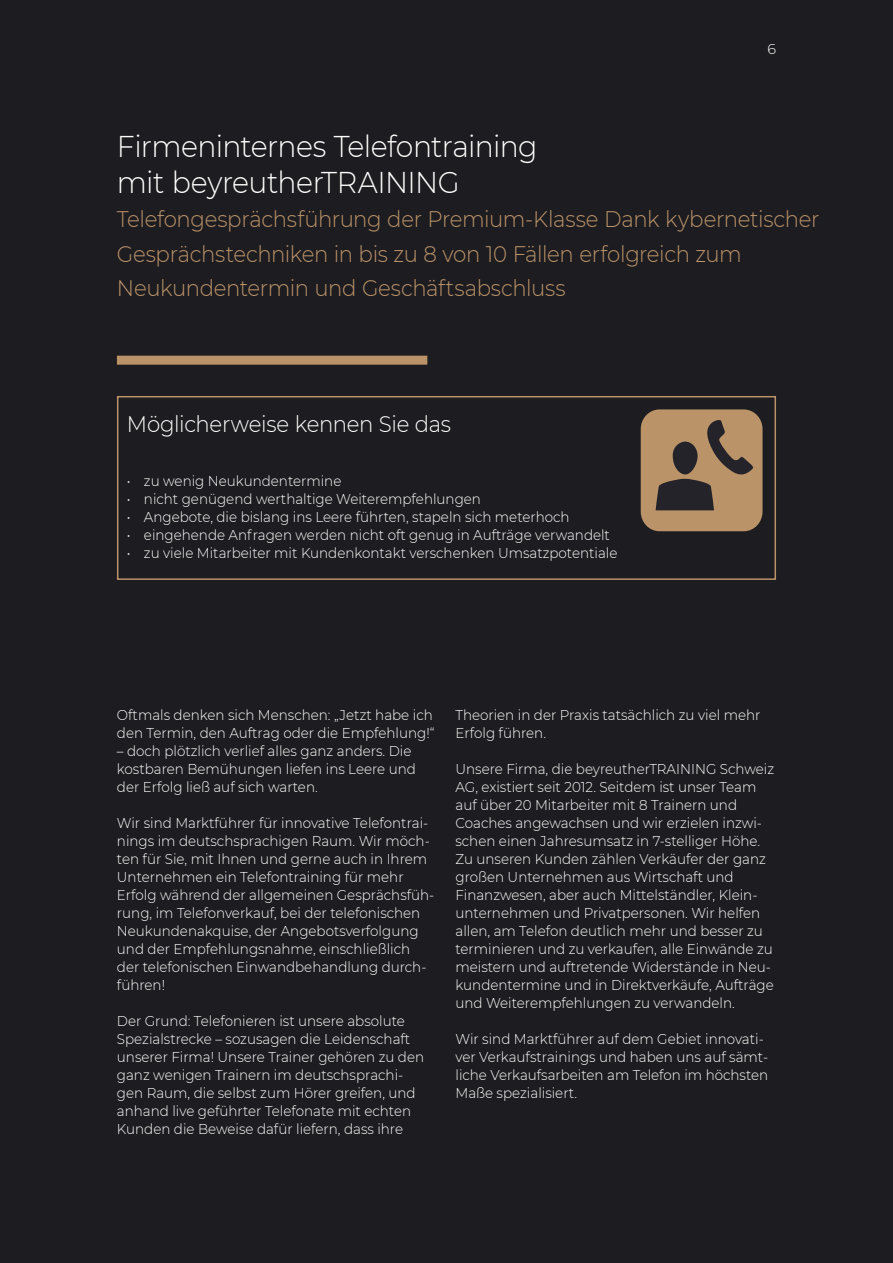
<style>
.page{position:relative;width:893px;height:1263px;background:#1d1c20}
.page>*{position:absolute;margin:0;border:0;box-sizing:border-box;transform-origin:0 0}
.t1{font:300 30px/36px "Montserrat";letter-spacing:-.02em;color:#fff;scale:.95 1}
.t2{font:300 22.5px/34.5px "Montserrat";letter-spacing:-.015em;color:#bb9369;scale:.95 1}
.t3{font:300 22.5px "Montserrat";letter-spacing:-.015em;color:#fff;scale:.95 1}
.t4{font:300 14.25px/18px "Montserrat";color:#fff;scale:.95 1}
.t5{font:300 14.25px "Montserrat";color:#fff}
</style>
<div class="page">
<div style="left:117px;top:356px;width:310px;height:9px;background:#bb9369"></div>
<div style="left:117px;top:396px;width:659px;height:184px;border:2px solid #bb9369"></div>
<div style="left:641px;top:410px;width:121px;height:121px;background:#bb9369;border-radius:19px"></div>
<svg style="left:656px;top:420px;width:97px;height:90px"></svg>
<p class="t5" style="left:767px;top:41px;width:10px">6</p>
<h1 class="t1" style="left:117px;top:129px;width:444px">Firmeninternes Telefontraining mit beyreutherTRAINING</h1>
<h2 class="t2" style="left:117px;top:202px;width:741px">Telefongesprächsführung der Premium-Klasse Dank kyber netischer<br>Gesprächstechniken in bis zu 8 von 10 Fällen erfolgreich zum<br>Neukundentermin und Geschäftsabschluss</h2>
<h2 class="t3" style="left:127px;top:413px;width:343px">Möglicherweise kennen Sie das</h2>
<p class="t4" style="left:127px;top:472px;width:227px">• zu wenig Neukundentermine</p>
<p class="t4" style="left:127px;top:490px;width:374px">• nicht genügend werthaltige Weiterempfehlungen</p>
<p class="t4" style="left:127px;top:508px;width:467px">• Angebote, die bislang ins Leere führten, stapeln sich meterhoch</p>
<p class="t4" style="left:127px;top:526px;width:510px">• eingehende Anfragen werden nicht oft genug in Aufträge verwandelt</p>
<p class="t4" style="left:127px;top:544px;width:518px">• zu viele Mitarbeiter mit Kundenkontakt verschenken Umsatzpotentiale</p>
<p class="t4" style="left:117px;top:705px;width:336px">Oftmals denken sich Menschen: „Jetzt habe ich den Termin, den Auftrag oder die Empfehlung!“</p>
<p class="t4" style="left:117px;top:742px;width:316px">– doch plötzlich verlief alles ganz anders. Die kostbaren Bemühungen liefen ins Leere und der Erfolg ließ auf sich warten.</p>
<p class="t4" style="left:117px;top:814px;width:336px">Wir sind Marktführer für innovative Telefontrai&shy;nings im deutschsprachigen Raum. Wir möch&shy;ten für Sie, mit Ihnen und gerne auch in Ihrem Unternehmen ein Telefontraining für mehr Erfolg während der allgemeinen Gesprächsfüh&shy;rung, im Telefonverkauf, bei der telefonischen Neukundenakquise, der Angebotsverfolgung und der Empfehlungsnahme, einschließlich der telefonischen Einwandbehandlung durch&shy;führen!</p>
<p class="t4" style="left:117px;top:1012px;width:325px">Der Grund: Telefonieren ist unsere absolute Spezialstrecke – sozusagen die Leidenschaft unserer Firma! Unsere Trainer gehören zu den ganz wenigen Trainern im deutschsprachi&shy;gen Raum, die selbst zum Hörer greifen, und anhand live geführter Telefonate mit echten Kunden die Beweise dafür liefern, dass ihre</p>
<p class="t4" style="left:455px;top:705px;width:323px">Theorien in der Praxis tatsächlich zu viel mehr<br>Erfolg führen.</p>
<p class="t4" style="left:455px;top:760px;width:337px">Unsere Firma, die beyreutherTRAINING Schweiz AG, existiert seit 2012. Seitdem ist unser Team auf über 20 Mitarbeiter mit 8 Trainern und Coaches angewachsen und wir erzielen inzwi&shy;schen einen Jahresumsatz in 7-stelliger Höhe.<br>Zu unseren Kunden zählen Verkäufer der ganz großen Unternehmen aus Wirtschaft und Finanzwesen, aber auch Mittelständler, Klein&shy;unternehmen und Privatpersonen. Wir helfen allen, am Telefon deutlich mehr und besser zu terminieren und zu verkaufen, alle Einwände zu meistern und auftretende Widerstände in Neu&shy;kundentermine und in Direktverkäufe, Aufträge und Weiterempfehlungen zu verwandeln.</p>
<p class="t4" style="left:455px;top:1030px;width:331px">Wir sind Marktführer auf dem Gebiet innovati&shy;ver Verkaufstrainings und haben uns auf sämt&shy;liche Verkaufsarbeiten am Telefon im höchsten Maße spezialisiert.</p>
</div>
